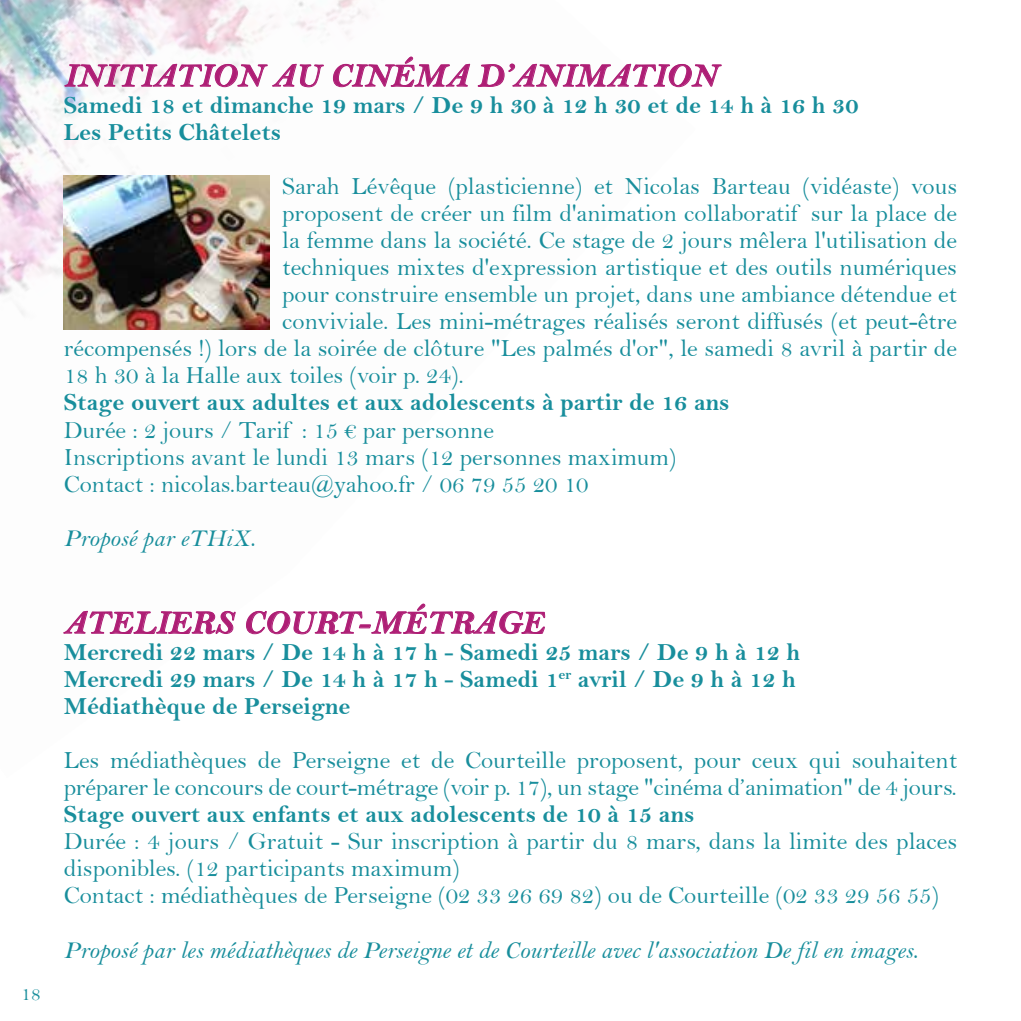
<style>
.page{position:relative;width:1021px;height:1021px;background:#fff}
.page>*{position:absolute;margin:0;border:0;box-sizing:border-box;transform-origin:0 0}
.t1{font:italic 700 33.75px "Bell MT Std";color:#ae1e75}
.t2{font:24.75px/27px "Bell";color:#188e9c}
.t3{font:24.75px/27px "Bell MT Bold";color:#188e9c}
.t4{font:24.75px "Bell MT Italic";color:#188e9c}
.t5{font:20.25px "Bell";color:#188e9c}
</style>
<div class="page">
<img style="left:0;top:0;width:680px;height:618px">
<img style="left:64px;top:175px;width:205px;height:155px">
<svg style="left:64px;top:63px;width:260px;height:24px"></svg>
<svg style="left:333px;top:56px;width:137px;height:31px"></svg>
<svg style="left:477px;top:63px;width:245px;height:24px"></svg>
<svg style="left:63px;top:610px;width:173px;height:25px"></svg>
<svg style="left:246px;top:603px;width:299px;height:32px"></svg>
<p class="t5" style="left:21px;top:981px;width:22px">18</p>
<h1 class="t1" style="left:64px;top:56px;width:655px">INITIATION AU CINÉMA D’ANIMATION</h1>
<p class="t3" style="left:64px;top:92px;width:796px">Samedi 18 et dimanche 19 mars / De 9 h 30 à 12 h 30 et de 14 h à 16 h 30<br>Les Petits Châtelets</p>
<p class="t2" style="left:282px;top:173px;width:676px">Sarah Lévêque (plasticienne) et Nicolas Barteau (vidéaste) vous</p>
<p class="t2" style="left:282px;top:200px;width:676px">proposent de créer un film d'animation collaboratif sur la place de</p>
<p class="t2" style="left:282px;top:227px;width:676px">la femme dans la société. Ce stage de 2 jours mêlera l'utilisation de</p>
<p class="t2" style="left:282px;top:254px;width:676px">techniques mixtes d'expression artistique et des outils numériques</p>
<p class="t2" style="left:282px;top:281px;width:676px">pour construire ensemble un projet, dans une ambiance détendue et</p>
<p class="t2" style="left:282px;top:308px;width:676px">conviviale. Les mini-métrages réalisés seront diffusés (et peut-être</p>
<p class="t2" style="left:64px;top:335px;width:894px">récompensés !) lors de la soirée de clôture "Les palmés d'or", le samedi 8 avril à partir de</p>
<p class="t2" style="left:64px;top:362px;width:401px">18 h 30 à la Halle aux toiles (voir p. 24).</p>
<p class="t3" style="left:64px;top:389px;width:667px">Stage ouvert aux adultes et aux adolescents à partir de 16 ans</p>
<p class="t2" style="left:64px;top:416px;width:614px">Durée : 2 jours / Tarif : 15 € par personne<br>Inscriptions avant le lundi 13 mars (12 personnes maximum)<br>Contact : nicolas.barteau@yahoo.fr / 06 79 55 20 10</p>
<p class="t4" style="left:64px;top:523px;width:193px">Proposé par eTHiX.</p>
<h1 class="t1" style="left:64px;top:603px;width:482px">ATELIERS COURT-MÉTRAGE</h1>
<p class="t3" style="left:64px;top:639px;width:738px">Mercredi 22 mars / De 14 h à 17 h - Samedi 25 mars / De 9 h à 12 h<br>Mercredi 29 mars / De 14 h à 17 h - Samedi 1<sup>er</sup> avril / De 9 h à 12 h<br>Médiathèque de Perseigne</p>
<p class="t2" style="left:64px;top:747px;width:894px">Les médiathèques de Perseigne et de Courteille proposent, pour ceux qui souhaitent préparer le concours de court-métrage (voir p. 17), un stage "cinéma d’animation" de 4 jours.</p>
<p class="t3" style="left:64px;top:801px;width:632px">Stage ouvert aux enfants et aux adolescents de 10 à 15 ans</p>
<p class="t2" style="left:64px;top:828px;width:894px">Durée : 4 jours / Gratuit - Sur inscription à partir du 8 mars, dans la limite des places disponibles. (12 participants maximum)<br>Contact : médiathèques de Perseigne (02 33 26 69 82) ou de Courteille (02 33 29 56 55)</p>
<p class="t4" style="left:64px;top:934px;width:855px">Proposé par les médiathèques de Perseigne et de Courteille avec l'association De fil en images.</p>
</div>
